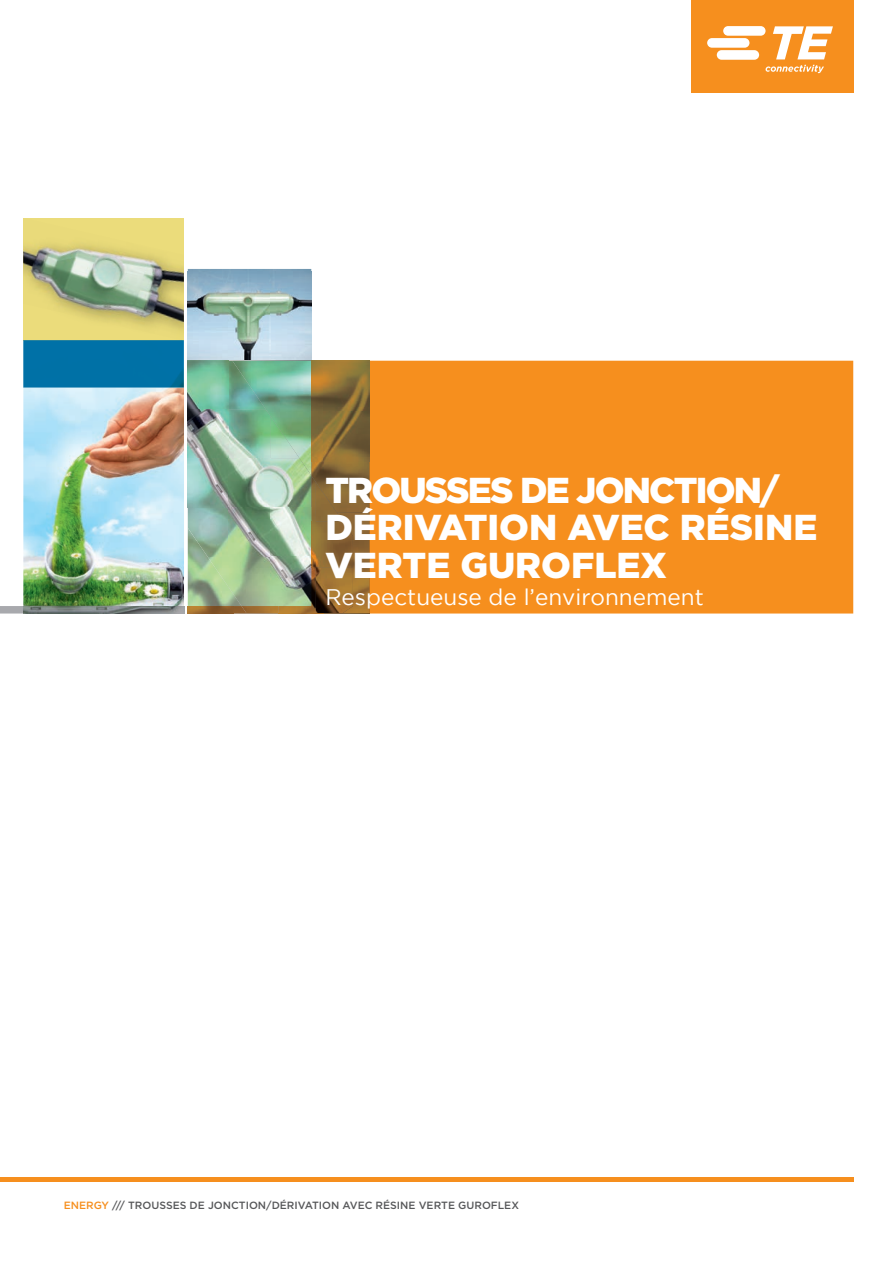
<style>
.page{position:relative;width:893px;height:1263px;background:#fff}
.page>*{position:absolute;margin:0;border:0;box-sizing:border-box;transform-origin:0 0}
.t1{font:900 36px/37.5px "Gotham";color:#fff}
.t2{font:22.5px "Gotham";color:#fff}
.t3{font:500 10.5px "Gotham";color:#57585a}
.s1{color:#f68f1e}
</style>
<div class="page">
<img style="left:23px;top:218px;width:161px;height:388px">
<svg style="left:0;top:606px;width:184px;height:7px"></svg>
<div style="left:23px;top:340px;width:161px;height:48px;background:#0071a6"></div>
<img style="left:188px;top:271px;width:123px;height:90px">
<svg style="left:188px;top:361px;width:665px;height:252px;background:#e29635"></svg>
<img style="left:311px;top:361px;width:58px;height:101px">
<img style="left:311px;top:462px;width:13px;height:20px">
<img style="left:324px;top:462px;width:45px;height:50px">
<img style="left:343px;top:512px;width:26px;height:51px">
<img style="left:188px;top:606px;width:53px;height:7px">
<img style="left:278px;top:613px;width:46px;height:1px">
<img style="left:353px;top:563px;width:16px;height:50px">
<img style="left:311px;top:476px;width:5px;height:91px">
<img style="left:316px;top:482px;width:27px;height:39px">
<img style="left:316px;top:521px;width:37px;height:46px">
<img style="left:241px;top:606px;width:38px;height:7px">
<img style="left:279px;top:567px;width:74px;height:46px">
<div style="left:691px;top:0;width:162px;height:93px;background:#f68f1e"></div>
<svg style="left:707px;top:26px;width:126px;height:47px"></svg>
<hr style="left:0;top:1178px;width:853px;height:4px;background:#f68f1e">
<h1 class="t1" style="left:325px;top:471px;width:493px">TROUSSES DE JONCTION/<br>DÉRIVATION AVEC RÉSINE<br>VERTE GUROFLEX</h1>
<h2 class="t2" style="left:325px;top:584px;width:380px">Respectueuse de l’environnement</h2>
<p class="t3" style="left:64px;top:1198px;width:457px"><span class="s1">ENERGY</span> /// TROUSSES DE JONCTION/DÉRIVATION AVEC RÉSINE VERTE GUROFLEX</p>
</div>
